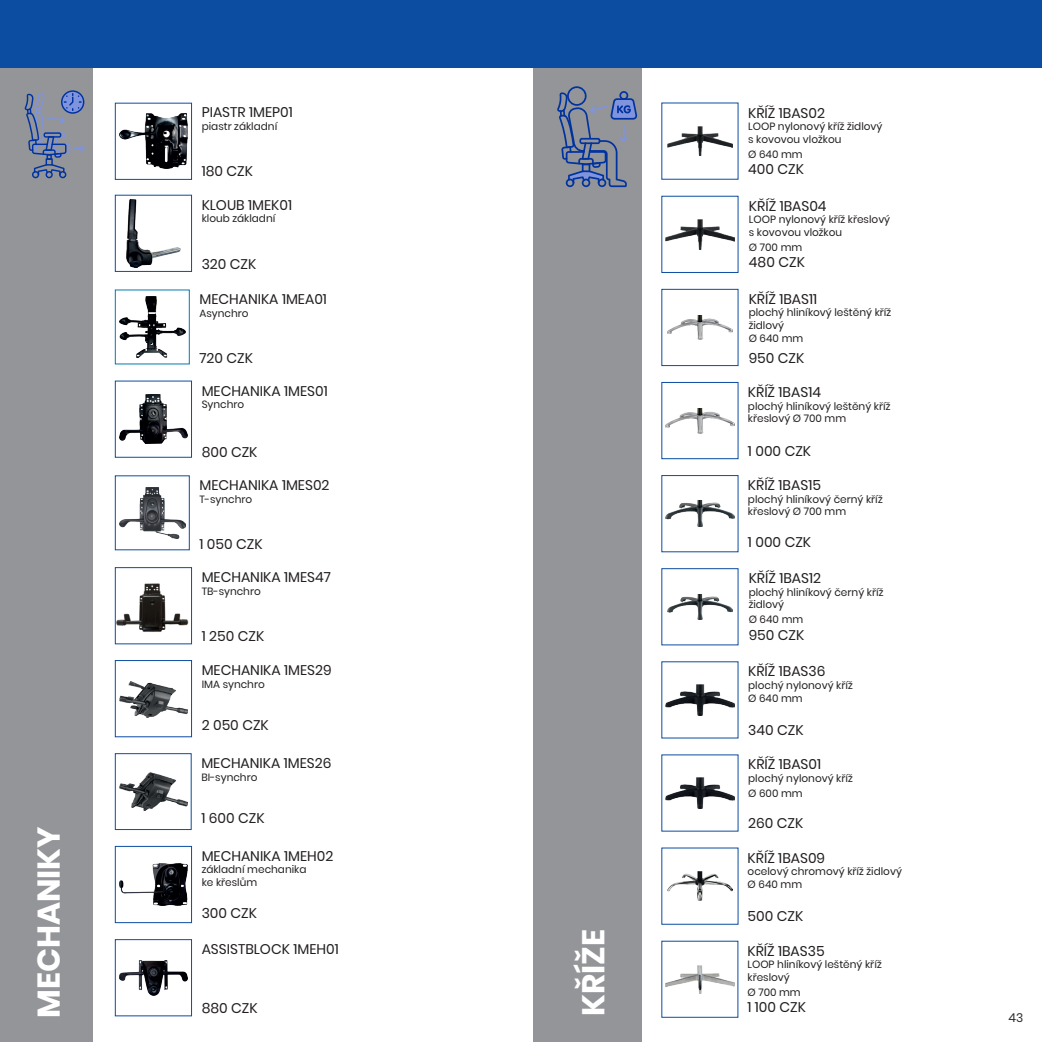
<style>
.page{position:relative;width:1042px;height:1042px;background:#fff}
.page>*{position:absolute;margin:0;border:0;box-sizing:border-box;transform-origin:0 0}
.t1{font:700 31.5px "Poppins";color:#fff}
.t2{font:14px "Poppins";color:#231f20}
.t3{font:12.25px "Poppins";color:#312f30}
.t4{font:10.5px/12.6px "Poppins";color:#231f20}
</style>
<div class="page">
<div style="left:0;top:0;width:92px;height:1042px;background:#939598"></div>
<div style="left:533px;top:0;width:109px;height:1042px;background:#939598"></div>
<img style="left:665px;top:408px;width:69px;height:25px">
<div style="left:661px;top:382px;width:77px;height:77px;border:1px solid #0d4da1"></div>
<img style="left:667px;top:316px;width:65px;height:23px">
<div style="left:661px;top:289px;width:77px;height:77px;border:1px solid #0d4da1"></div>
<img style="left:667px;top:127px;width:65px;height:29px">
<img style="left:665px;top:219px;width:69px;height:31px">
<img style="left:665px;top:778px;width:69px;height:30px">
<img style="left:665px;top:685px;width:69px;height:30px">
<img style="left:665px;top:965px;width:69px;height:28px">
<img style="left:126px;top:199px;width:54px;height:69px">
<div style="left:115px;top:195px;width:77px;height:77px;border:1px solid #0d4da1"></div>
<img style="left:119px;top:114px;width:69px;height:55px">
<div style="left:115px;top:103px;width:77px;height:77px;border:1px solid #0d4da1"></div>
<img style="left:119px;top:395px;width:69px;height:48px">
<div style="left:115px;top:381px;width:77px;height:76px;border:1px solid #0d4da1"></div>
<img style="left:119px;top:864px;width:69px;height:41px">
<div style="left:115px;top:846px;width:77px;height:77px;border:1px solid #0d4da1"></div>
<img style="left:119px;top:960px;width:69px;height:35px">
<div style="left:115px;top:939px;width:77px;height:77px;border:1px solid #0d4da1"></div>
<img style="left:117px;top:583px;width:72px;height:49px">
<div style="left:115px;top:567px;width:77px;height:77px;border:1px solid #0d4da1"></div>
<img style="left:119px;top:681px;width:69px;height:36px">
<div style="left:115px;top:660px;width:77px;height:77px;border:1px solid #0d4da1"></div>
<img style="left:119px;top:772px;width:68px;height:38px">
<div style="left:115px;top:753px;width:76px;height:77px;border:1px solid #0d4da1"></div>
<img style="left:665px;top:501px;width:69px;height:25px">
<img style="left:667px;top:594px;width:65px;height:25px">
<img style="left:667px;top:871px;width:65px;height:29px">
<div style="left:0;top:0;width:1042px;height:68px;background:#0d4da1"></div>
<svg style="left:25px;top:90px;width:59px;height:88px"></svg>
<svg style="left:557px;top:86px;width:80px;height:101px"></svg>
<img style="left:119px;top:487px;width:67px;height:51px">
<img style="left:119px;top:296px;width:67px;height:62px">
<h1 class="t1" style="left:30px;top:1018px;width:193px;rotate:-90deg">MECHANIKY</h1>
<p class="t2" style="left:202px;top:104px;width:93px">PIASTR 1MEP01</p>
<p class="t4" style="left:202px;top:120px;width:77px">piastr základní</p>
<p class="t2" style="left:202px;top:163px;width:53px">180 CZK</p>
<p class="t2" style="left:202px;top:197px;width:92px">KLOUB 1MEK01</p>
<p class="t4" style="left:202px;top:212px;width:75px">kloub základní</p>
<p class="t2" style="left:202px;top:256px;width:56px">320 CZK</p>
<p class="t2" style="left:199px;top:291px;width:129px">MECHANIKA 1MEA01</p>
<p class="t4" style="left:199px;top:307px;width:51px">Asynchro</p>
<p class="t2" style="left:199px;top:350px;width:55px">720 CZK</p>
<p class="t2" style="left:202px;top:382px;width:128px">MECHANIKA 1MES01</p>
<p class="t4" style="left:202px;top:398px;width:44px">Synchro</p>
<p class="t2" style="left:202px;top:444px;width:57px">800 CZK</p>
<p class="t2" style="left:199px;top:477px;width:132px">MECHANIKA 1MES02</p>
<p class="t4" style="left:199px;top:493px;width:54px">T-synchro</p>
<p class="t2" style="left:199px;top:536px;width:65px">1 050 CZK</p>
<p class="t2" style="left:202px;top:569px;width:131px">MECHANIKA 1MES47</p>
<p class="t4" style="left:202px;top:585px;width:61px">TB-synchro</p>
<p class="t2" style="left:202px;top:628px;width:64px">1 250 CZK</p>
<p class="t2" style="left:202px;top:662px;width:131px">MECHANIKA 1MES29</p>
<p class="t4" style="left:202px;top:678px;width:65px">IMA synchro</p>
<p class="t2" style="left:202px;top:716px;width:69px">2 050 CZK</p>
<p class="t2" style="left:201px;top:755px;width:132px">MECHANIKA 1MES26</p>
<p class="t4" style="left:201px;top:771px;width:58px">BI-synchro</p>
<p class="t2" style="left:201px;top:810px;width:65px">1 600 CZK</p>
<p class="t2" style="left:202px;top:848px;width:133px">MECHANIKA 1MEH02</p>
<p class="t4" style="left:202px;top:863px;width:106px">základní mechanika</p>
<p class="t4" style="left:202px;top:876px;width:57px">ke křeslům</p>
<p class="t2" style="left:202px;top:904px;width:57px">300 CZK</p>
<p class="t2" style="left:202px;top:941px;width:138px">ASSISTBLOCK 1MEH01</p>
<p class="t2" style="left:202px;top:1000px;width:57px">880 CZK</p>
<p class="t1" style="left:575px;top:1016px;width:88px;rotate:-90deg">KŘÍŽE</p>
<p class="t2" style="left:748px;top:105px;width:78px">KŘÍŽ 1BAS02</p>
<p class="t4" style="left:748px;top:120px;width:136px">LOOP nylonový kříž židlový</p>
<p class="t4" style="left:748px;top:133px;width:95px">s kovovou vložkou</p>
<p class="t4" style="left:748px;top:148px;width:56px">Ø 640 mm</p>
<p class="t2" style="left:748px;top:161px;width:57px">400 CZK</p>
<p class="t2" style="left:749px;top:198px;width:79px">KŘÍŽ 1BAS04</p>
<p class="t4" style="left:749px;top:213px;width:143px">LOOP nylonový kříž křeslový</p>
<p class="t4" style="left:749px;top:226px;width:95px">s kovovou vložkou</p>
<p class="t4" style="left:749px;top:241px;width:55px">Ø 700 mm</p>
<p class="t2" style="left:749px;top:254px;width:57px">480 CZK</p>
<p class="t2" style="left:749px;top:291px;width:70px">KŘÍŽ 1BAS11</p>
<p class="t4" style="left:749px;top:306px;width:144px">plochý hliníkový leštěný kříž židlový</p>
<p class="t4" style="left:749px;top:332px;width:56px">Ø 640 mm</p>
<p class="t2" style="left:749px;top:350px;width:57px">950 CZK</p>
<p class="t2" style="left:748px;top:384px;width:75px">KŘÍŽ 1BAS14</p>
<p class="t4" style="left:748px;top:400px;width:144px">plochý hliníkový leštěný kříž křeslový Ø 700 mm</p>
<p class="t2" style="left:748px;top:443px;width:65px">1 000 CZK</p>
<p class="t2" style="left:748px;top:477px;width:75px">KŘÍŽ 1BAS15</p>
<p class="t4" style="left:748px;top:493px;width:136px">plochý hliníkový černý kříž křeslový Ø 700 mm</p>
<p class="t2" style="left:748px;top:534px;width:65px">1 000 CZK</p>
<p class="t2" style="left:749px;top:570px;width:74px">KŘÍŽ 1BAS12</p>
<p class="t4" style="left:749px;top:586px;width:136px">plochý hliníkový černý kříž židlový</p>
<p class="t4" style="left:749px;top:613px;width:56px">Ø 640 mm</p>
<p class="t2" style="left:749px;top:627px;width:57px">950 CZK</p>
<p class="t2" style="left:748px;top:663px;width:79px">KŘÍŽ 1BAS36</p>
<p class="t4" style="left:748px;top:679px;width:106px">plochý nylonový kříž</p>
<p class="t4" style="left:748px;top:691px;width:56px">Ø 640 mm</p>
<p class="t2" style="left:748px;top:722px;width:57px">340 CZK</p>
<p class="t2" style="left:748px;top:756px;width:74px">KŘÍŽ 1BAS01</p>
<p class="t4" style="left:748px;top:772px;width:106px">plochý nylonový kříž</p>
<p class="t4" style="left:748px;top:787px;width:56px">Ø 600 mm</p>
<p class="t2" style="left:748px;top:815px;width:57px">260 CZK</p>
<p class="t2" style="left:747px;top:849px;width:79px">KŘÍŽ 1BAS09</p>
<p class="t4" style="left:747px;top:865px;width:156px">ocelový chromový kříž židlový</p>
<p class="t4" style="left:747px;top:878px;width:56px">Ø 640 mm</p>
<p class="t2" style="left:747px;top:908px;width:57px">500 CZK</p>
<p class="t2" style="left:747px;top:942px;width:79px">KŘÍŽ 1BAS35</p>
<p class="t4" style="left:747px;top:958px;width:136px">LOOP hliníkový leštěný kříž křeslový</p>
<p class="t4" style="left:747px;top:985px;width:55px">Ø 700 mm</p>
<p class="t2" style="left:747px;top:999px;width:60px">1 100 CZK</p>
<p class="t3" style="left:1008px;top:1011px;width:16px">43</p>
</div>
